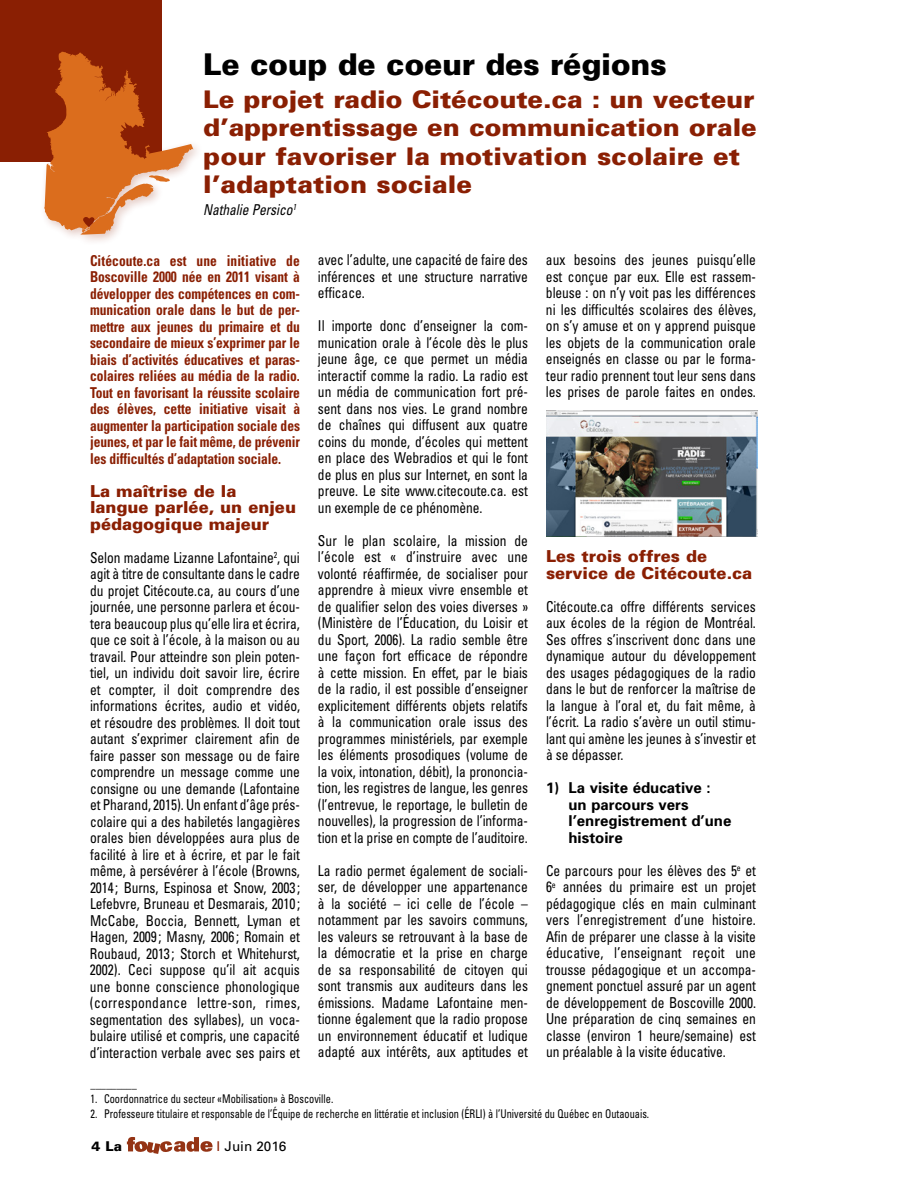
<style>
.page{position:relative;width:918px;height:1188px;background:#fff}
.page>*{position:absolute;margin:0;border:0;box-sizing:border-box;transform-origin:0 0}
.t1{font:900 30px "Univers";letter-spacing:-.01em;color:#000}
.t2{font:900 24.3px/28.5px "Univers";letter-spacing:-.005em;color:#8a1f03;scale:1.06 1}
.t3{font:900 16.5px/16.5px "Univers";color:#8a1f03}
.t4{font:condensed 15px/16.5px "Univers";letter-spacing:-.005em;color:#000;text-align:justify;scale:.9 1}
.t5{font:700 condensed 15px/16.5px "Univers";letter-spacing:-.005em;color:#8a1f03;text-align:justify;scale:.9 1}
.t6{font:700 15px/16.5px "Univers";color:#000}
.t7{font:italic condensed 15px "Univers";letter-spacing:-.005em;color:#000;scale:.9 1}
.t8{font:13.5px "Univers";color:#000}
.t9{font:900 13.5px "Univers";color:#000}
.t10{font:condensed 12px "Univers";color:#000;scale:.86 1}
.s1{color:#8a1f03}
</style>
<div class="page">
<svg style="left:127px;top:1137px;width:86px;height:17px"></svg>
<div style="left:0;top:0;width:162px;height:162px;background:#8a1f03"></div>
<div style="left:39px;top:47px;width:165px;height:199px;background:#8a1f03;opacity:.25"></div>
<svg style="left:44px;top:51px;width:149px;height:184px"></svg>
<img style="left:546px;top:411px;width:212px;height:125px">
<h1 class="t1" style="left:203px;top:46px;width:465px">Le coup de coeur des régions</h1>
<h2 class="t2" style="left:203px;top:85px;width:524px">Le projet radio Citécoute.ca : un vecteur d’apprentissage en communication orale pour favoriser la motivation scolaire et l’adaptation sociale</h2>
<p class="t7" style="left:203px;top:200px;width:105px">Nathalie Persico<sup>1</sup></p>
<p class="t5" style="left:90px;top:252px;width:235px">Citécoute.ca est une initiative de Boscoville 2000 née en 2011 visant à développer des compétences en com&shy;munication orale dans le but de per&shy;mettre aux jeunes du primaire et du secondaire de mieux s’exprimer par le biais d’activités éducatives et paras&shy;colaires reliées au média de la radio.<br>Tout en favorisant la réussite scolaire des élèves, cette initiative visait à augmenter la participation sociale des jeunes, et par le fait même, de prévenir les difficultés d’adaptation sociale.</p>
<p class="t3" style="left:90px;top:482px;width:208px">La maîtrise de la langue parlée, un enjeu pédagogique majeur</p>
<p class="t4" style="left:90px;top:549px;width:235px">Selon madame Lizanne Lafontaine<sup>2</sup>, qui agit à titre de consultante dans le cadre du projet Citécoute.ca, au cours d’une journée, une personne parlera et écou&shy;tera beaucoup plus qu’elle lira et écrira, que ce soit à l’école, à la maison ou au travail. Pour atteindre son plein poten&shy;tiel, un individu doit savoir lire, écrire et compter, il doit comprendre des informations écrites, audio et vidéo, et résoudre des problèmes. Il doit tout autant s’exprimer clairement afin de faire passer son message ou de faire comprendre un message comme une consigne ou une demande (Lafontaine et Pharand, 2015). Un enfant d’âge prés&shy;colaire qui a des habiletés langagières orales bien développées aura plus de facilité à lire et à écrire, et par le fait même, à persévérer à l’école (Browns, 2014 ; Burns, Espinosa et Snow, 2003 ; Lefebvre, Bruneau et Desmarais, 2010 ; McCabe, Boccia, Bennett, Lyman et Hagen, 2009 ; Masny, 2006 ; Romain et Roubaud, 2013 ; Storch et Whitehurst, 2002). Ceci suppose qu’il ait acquis une bonne conscience phonologique (correspondance lettre-son, rimes, segmentation des syllabes), un voca&shy;bulaire utilisé et compris, une capacité d’interaction verbale avec ses pairs et</p>
<p class="t4" style="left:318px;top:252px;width:235px">avec l’adulte, une capacité de faire des inférences et une structure narrative efficace.</p>
<p class="t4" style="left:318px;top:318px;width:235px">Il importe donc d’enseigner la com&shy;munication orale à l’école dès le plus jeune âge, ce que permet un média interactif comme la radio. La radio est un média de communication fort pré&shy;sent dans nos vies. Le grand nombre de chaînes qui diffusent aux quatre coins du monde, d’écoles qui mettent en place des Webradios et qui le font de plus en plus sur Internet, en sont la preuve. Le site www.citecoute.ca. est un exemple de ce phénomène.</p>
<p class="t4" style="left:318px;top:532px;width:235px">Sur le plan scolaire, la mission de l’école est « d’instruire avec une volonté réaffirmée, de socialiser pour apprendre à mieux vivre ensemble et de qualifier selon des voies diverses » (Ministère de l’Éducation, du Loisir et du Sport, 2006). La radio semble être une façon fort efficace de répondre à cette mission. En effet, par le biais de la radio, il est possible d’enseigner explicitement différents objets relatifs à la communication orale issus des programmes ministériels, par exemple les éléments prosodiques (volume de la voix, intonation, débit), la prononcia&shy;tion, les registres de langue, les genres (l’entrevue, le reportage, le bulletin de nouvelles), la progression de l’informa&shy;tion et la prise en compte de l’auditoire.</p>
<p class="t4" style="left:318px;top:862px;width:235px">La radio permet également de sociali&shy;ser, de développer une appartenance à la société – ici celle de l’école – notamment par les savoirs communs, les valeurs se retrouvant à la base de la démocratie et la prise en charge de sa responsabilité de citoyen qui sont transmis aux auditeurs dans les émissions. Madame Lafontaine men&shy;tionne également que la radio propose un environnement éducatif et ludique adapté aux intérêts, aux aptitudes et</p>
<p class="t4" style="left:546px;top:252px;width:235px">aux besoins des jeunes puisqu’elle est conçue par eux. Elle est rassem&shy;bleuse : on n’y voit pas les différences ni les difficultés scolaires des élèves, on s’y amuse et on y apprend puisque les objets de la communication orale enseignés en classe ou par le forma&shy;teur radio prennent tout leur sens dans les prises de parole faites en ondes.</p>
<p class="t3" style="left:546px;top:548px;width:208px">Les trois offres de service de Citécoute.ca</p>
<p class="t4" style="left:546px;top:598px;width:235px">Citécoute.ca offre différents services aux écoles de la région de Montréal.<br>Ses offres s’inscrivent donc dans une dynamique autour du développement des usages pédagogiques de la radio dans le but de renforcer la maîtrise de la langue à l’oral et, du fait même, à l’écrit. La radio s’avère un outil stimu&shy;lant qui amène les jeunes à s’investir et à se dépasser.</p>
<p class="t6" style="left:568px;top:780px;width:164px;text-indent:-22px">1) La visite éducative : un parcours vers l’enregistrement d’une histoire</p>
<p class="t4" style="left:546px;top:862px;width:235px">Ce parcours pour les élèves des 5<sup>e</sup> et 6<sup>e</sup> années du primaire est un projet pédagogique clés en main culminant vers l’enregistrement d’une histoire.<br>Afin de préparer une classe à la visite éducative, l’enseignant reçoit une trousse pédagogique et un accompa&shy;gnement ponctuel assuré par un agent de développement de Boscoville 2000.<br>Une préparation de cinq semaines en classe (environ 1 heure/semaine) est un préalable à la visite éducative.</p>
<p class="t10" style="left:91px;top:1076px;width:55px">_________</p>
<p class="t10" style="left:91px;top:1091px;width:284px">1. Coordonnatrice du secteur «Mobilisation» à Boscoville.</p>
<p class="t10" style="left:91px;top:1106px;width:651px">2. Professeure titulaire et responsable de l’Équipe de recherche en littératie et inclusion (ÉRLI) à l’Université du Québec en Outaouais.</p>
<p class="t9" style="left:92px;top:1138px;width:32px">4 La</p>
<p class="t8" style="left:217px;top:1138px;width:71px"><span class="s1">I</span> Juin 2016</p>
</div>
